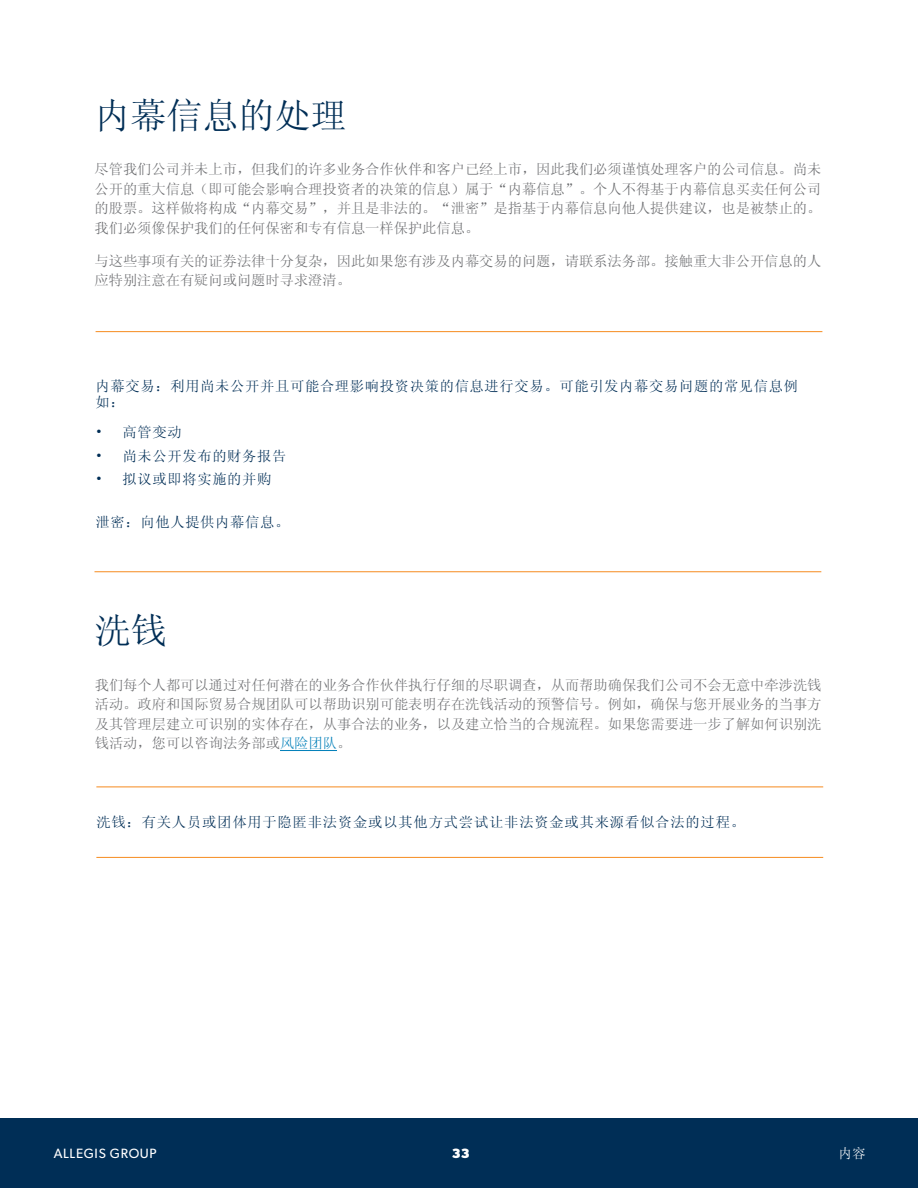
<style>
.page{position:relative;width:918px;height:1188px;background:#fff}
.page>*{position:absolute;margin:0;border:0;box-sizing:border-box;transform-origin:0 0}
.t1{font:36px "Sim Sun";color:#002e56}
.t2{font:14.25px/19.5px "Sim Sun";color:#6d6e71;text-align:justify}
.t3{font:14.25px/16.5px "Sim Sun";letter-spacing:.05em;color:#002e56}
.t4{font:13.5px "Gibson";letter-spacing:.05em;color:#fff}
.t5{font:700 13.5px "Gibson";color:#fff}
.t6{font:13.5px "Sim Sun";color:#fff}
.s1{color:#007fb9}
</style>
<div class="page">
<div style="left:0;top:1118px;width:918px;height:70px;background:#002e56"></div>
<hr style="left:96px;top:331px;width:726px;height:1px;background:#f68b1f">
<hr style="left:94px;top:571px;width:727px;height:1px;background:#f68b1f">
<hr style="left:96px;top:787px;width:727px;height:1px;background:#f68b1f">
<hr style="left:96px;top:857px;width:727px;height:1px;background:#f68b1f">
<hr style="left:280px;top:750px;width:57px;height:1px;background:#007fb9">
<h1 class="t1" style="left:94px;top:97px;width:253px">内幕信息的处理</h1>
<p class="t2" style="left:94px;top:159px;width:728px">尽管我们公司并未上市，但我们的许多业务合作伙伴和客户已经上市，因此我们必须谨慎处理客户的公司信息。尚未公开的重大信息（即可能会影响合理投资者的决策的信息）属于“内幕信息”。个人不得基于内幕信息买卖任何公司的股票。这样做将构成“内幕交易”，并且是非法的。“泄密”是指基于内幕信息向他人提供建议，也是被禁止的。我们必须像保护我们的任何保密和专有信息一样保护此信息。</p>
<p class="t2" style="left:94px;top:251px;width:728px">与这些事项有关的证券法律十分复杂，因此如果您有涉及内幕交易的问题，请联系法务部。接触重大非公开信息的人应特别注意在有疑问或问题时寻求澄清。</p>
<p class="t3" style="left:96px;top:377px;width:704px">内幕交易：利用尚未公开并且可能合理影响投资决策的信息进行交易。可能引发内幕交易问题的常见信息例如：</p>
<p class="t3" style="left:96px;top:424px;width:88px">• 高管变动</p>
<p class="t3" style="left:96px;top:447px;width:192px">• 尚未公开发布的财务报告</p>
<p class="t3" style="left:96px;top:470px;width:177px">• 拟议或即将实施的并购</p>
<p class="t3" style="left:96px;top:514px;width:195px">泄密：向他人提供内幕信息。</p>
<h1 class="t1" style="left:95px;top:612px;width:73px">洗钱</h1>
<p class="t2" style="left:95px;top:675px;width:728px">我们每个人都可以通过对任何潜在的业务合作伙伴执行仔细的尽职调查，从而帮助确保我们公司不会无意中牵涉洗钱活动。政府和国际贸易合规团队可以帮助识别可能表明存在洗钱活动的预警信号。例如，确保与您开展业务的当事方及其管理层建立可识别的实体存在，从事合法的业务，以及建立恰当的合规流程。如果您需要进一步了解如何识别洗钱活动，您可以咨询法务部或<span class="s1">风险团队</span>。</p>
<p class="t3" style="left:96px;top:814px;width:650px">洗钱：有关人员或团体用于隐匿非法资金或以其他方式尝试让非法资金或其来源看似合法的过程。</p>
<p class="t4" style="left:54px;top:1146px;width:105px">ALLEGIS GROUP</p>
<p class="t5" style="left:452px;top:1146px;width:19px">33</p>
<p class="t6" style="left:839px;top:1146px;width:28px">内容</p>
</div>
